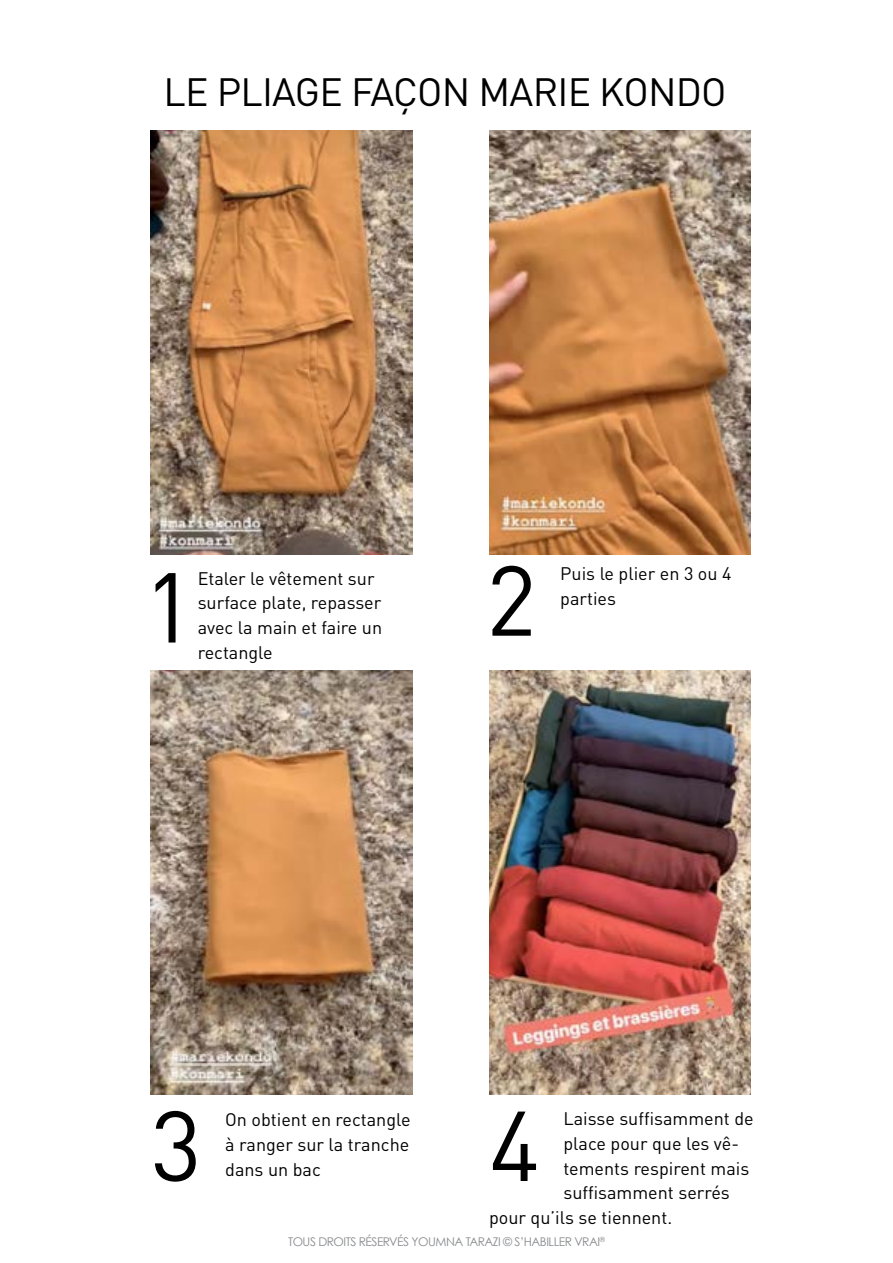
<style>
.page{position:relative;width:893px;height:1263px;background:#fff}
.page>*{position:absolute;margin:0;border:0;box-sizing:border-box;transform-origin:0 0}
.t1{font:97.5px "DIN";color:#000}
.t2{font:39px "DIN";letter-spacing:-.02em;color:#000}
.t3{font:18px/24.6px "DIN";color:#000}
.t4{font:12px "Century Gothic";letter-spacing:-.04em;color:#888a8d}
</style>
<div class="page">
<img style="left:151px;top:131px;width:261px;height:423px">
<img style="left:151px;top:671px;width:261px;height:423px">
<img style="left:489px;top:131px;width:261px;height:423px">
<img style="left:489px;top:671px;width:261px;height:423px">
<h2 class="t2" style="left:164px;top:68px;width:564px">Le pliage façon Marie kondo</h2>
<h1 class="t1" style="left:143px;top:546px;width:52px">1</h1>
<h1 class="t1" style="left:486px;top:540px;width:52px">2</h1>
<p class="t3" style="left:198px;top:566px;width:186px">Etaler le vêtement sur surface plate, repasser avec la main et faire un rectangle</p>
<p class="t3" style="left:560px;top:561px;width:173px">Puis le plier en 3 ou 4 parties</p>
<h1 class="t1" style="left:151px;top:1085px;width:52px">3</h1>
<h1 class="t1" style="left:489px;top:1085px;width:52px">4</h1>
<p class="t3" style="left:563px;top:1106px;width:192px">Laisse suffisamment de</p>
<p class="t3" style="left:563px;top:1131px;width:177px">place pour que les vê-</p>
<p class="t3" style="left:563px;top:1155px;width:187px">tements respirent mais</p>
<p class="t3" style="left:563px;top:1180px;width:168px">suffisamment serrés</p>
<p class="t3" style="left:489px;top:1204px;width:185px">pour qu’ils se tiennent.</p>
<p class="t3" style="left:225px;top:1107px;width:187px;text-align:justify">On obtient en rectangle à ranger sur la tranche dans un bac</p>
<p class="t4" style="left:288px;top:1235px;width:318px">TOUS DROITS RÉSERVÉS YOUMNA TARAZI © S’HABILLER VRAI<sup>®</sup></p>
</div>
